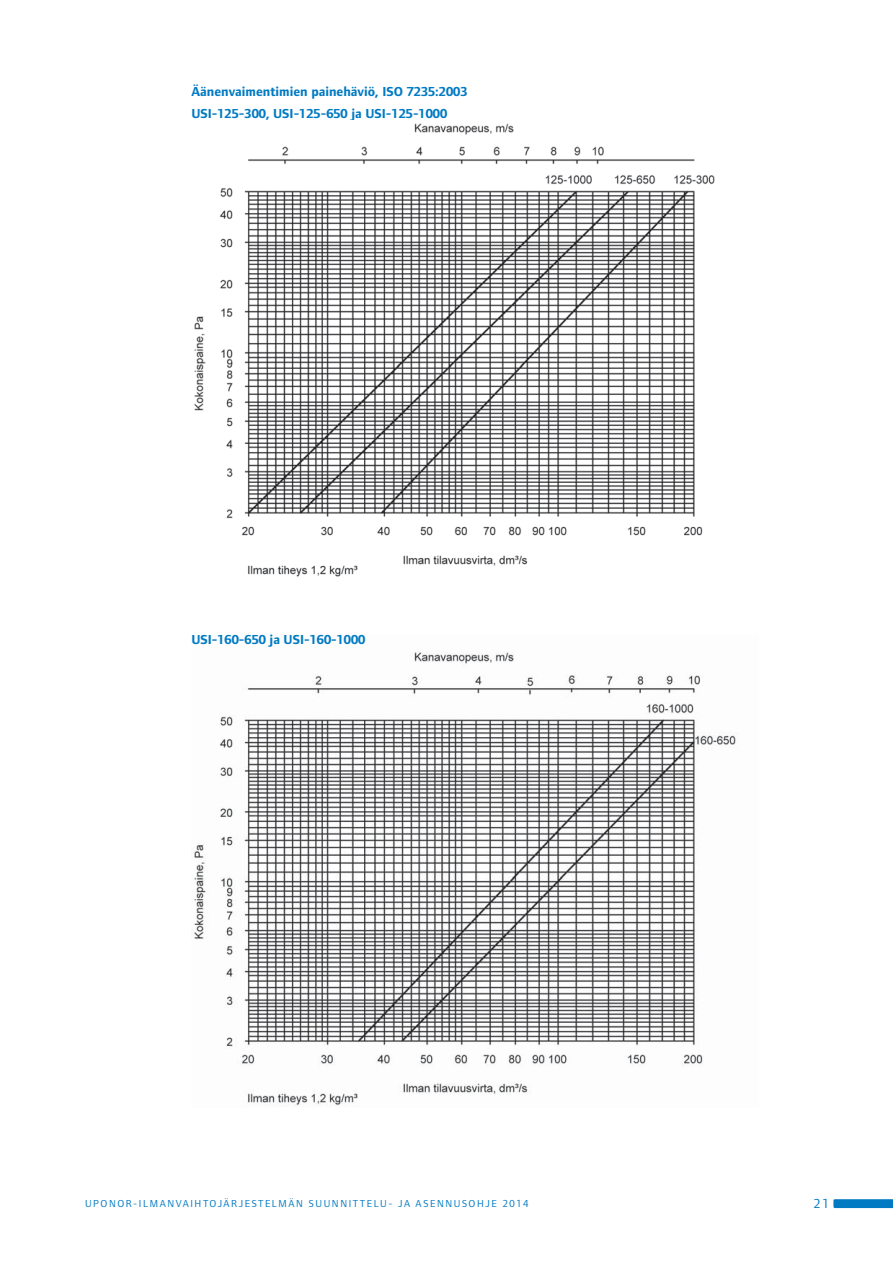
<style>
.page{position:relative;width:893px;height:1263px;background:#fff}
.page>*{position:absolute;margin:0;border:0;box-sizing:border-box;transform-origin:0 0}
.t1{font:700 13.5px/22.2px "Foundry Form Sans";color:#007ac2}
.t2{font:13.5px "Foundry Form Sans";color:#007ac2}
.t3{font:10.5px "Foundry Form Sans";letter-spacing:.15em;color:#007ac2}
</style>
<div class="page">
<img style="left:194px;top:123px;width:521px;height:454px">
<img style="left:193px;top:652px;width:543px;height:454px">
<svg style="left:833px;top:1199px;width:60px;height:9px"></svg>
<p class="t1" style="left:191px;top:81px;width:278px">Äänenvaimentimien painehäviö, ISO 7235:2003<br>USI-125-300, USI-125-650 ja USI-125-1000</p>
<p class="t1" style="left:191px;top:630px;width:176px">USI-160-650 ja USI-160-1000</p>
<p class="t3" style="left:85px;top:1200px;width:445px">UPONOR-ILMANVAIHTOJÄRJESTELMÄN SUUNNITTELU- JA ASENNUSOHJE 2014</p>
<p class="t2" style="left:814px;top:1199px;width:17px">21</p>
</div>
